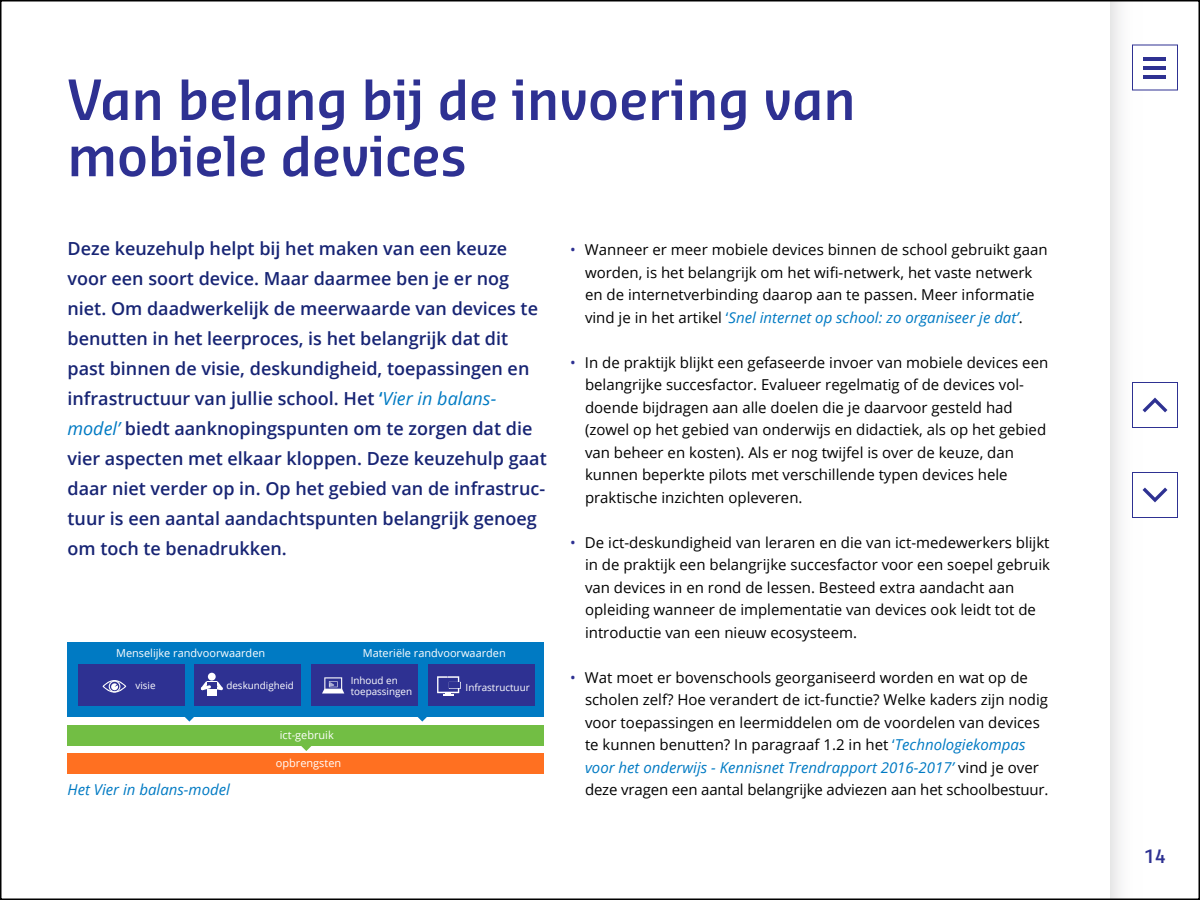
<style>
.page{position:relative;width:1200px;height:900px;background:#fff}
.page>*{position:absolute;margin:0;border:0;box-sizing:border-box;transform-origin:0 0}
._01_Hoofdstuk_titel{font:600 54px/56.2px "Sansa Sm Con Pro";color:#2e3192}
._01_Intro_klein{font:600 18px/30px "Open Sans";color:#172474}
.t1{font:600 18px "Sansa Sm Con Pro";color:#2e3192}
._01_Broodtekst{font:15px/22.5px "Open Sans";color:#000}
._01_Broodtekst-2{font:italic 15px "Open Sans";color:#007ac3}
.t2{font:10.95px "Open Sans";color:#fff}
.t3{font:9.9px/11.9px "Open Sans";color:#fff}
.s1{color:#007ac3}
.s2{font-weight:400;font-style:italic;color:#007ac3}
.s3{color:#2e3192}
.s4{font-style:italic;color:#007ac3}
</style>
<div class="page">
<div style="left:68px;top:642px;width:476px;height:74px;background:#007ac3"></div>
<svg style="left:180px;top:703px;width:19px;height:19px"></svg>
<svg style="left:413px;top:716px;width:19px;height:6px"></svg>
<div style="left:78px;top:664px;width:106px;height:42px;background:#2e3192"></div>
<div style="left:194px;top:664px;width:107px;height:42px;background:#2e3192"></div>
<div style="left:312px;top:664px;width:106px;height:42px;background:#2e3192"></div>
<div style="left:428px;top:664px;width:106px;height:42px;background:#2e3192"></div>
<div style="left:68px;top:725px;width:476px;height:21px;background:#72be44"></div>
<svg style="left:301px;top:746px;width:11px;height:5px"></svg>
<div style="left:68px;top:753px;width:476px;height:21px;background:#ff7021"></div>
<svg style="left:102px;top:680px;width:24px;height:13px"></svg>
<div style="left:208px;top:673px;width:8px;height:8px;background:#fff;border-radius:50%"></div>
<div style="left:207px;top:681px;width:10px;height:15px;background:#fff"></div>
<svg style="left:201px;top:681px;width:22px;height:9px"></svg>
<svg style="left:322px;top:677px;width:22px;height:17px"></svg>
<svg style="left:437px;top:676px;width:24px;height:19px"></svg>
<div style="left:1110px;top:0;width:45px;height:900px;background:linear-gradient(to right,#f0eff0,#fff)"></div>
<div style="left:1132px;top:472px;width:46px;height:46px;background:#fff;border:1px solid #2e3192"></div>
<svg style="left:1143px;top:488px;width:24px;height:14px"></svg>
<div style="left:1132px;top:382px;width:46px;height:46px;background:#fff;border:1px solid #2e3192"></div>
<svg style="left:1143px;top:398px;width:24px;height:14px"></svg>
<div style="left:1132px;top:45px;width:46px;height:45px;background:#fff;border:1px solid #2e3192"></div>
<hr style="left:1144px;top:57px;width:22px;height:4px;background:#2e3192">
<hr style="left:1144px;top:75px;width:22px;height:4px;background:#2e3192">
<hr style="left:1144px;top:66px;width:22px;height:4px;background:#2e3192">
<p class="_01_Hoofdstuk_titel" style="left:68px;top:71px;width:790px">Van belang bij de invoering van mobiele devices</p>
<p class="_01_Intro_klein" style="left:68px;top:233px;width:472px">Deze keuzehulp helpt bij het maken van een keuze voor een soort device. Maar daarmee ben je er nog niet. Om daadwerkelijk de meerwaarde van devices te benutten in het leerproces, is het belangrijk dat dit past binnen de visie, deskundigheid, toepassingen en infrastructuur van jullie school. Het <span class="s1">‘</span><span class="s2">Vier in balans-</span></p>
<p class="_01_Intro_klein" style="left:68px;top:413px;width:481px"><span class="s2">model’</span> biedt aanknopingspunten om te zorgen dat die vier aspecten met elkaar kloppen. Deze keuzehulp gaat daar niet verder op in. Op het gebied van de infrastruc&shy;tuur is een aantal aandachtspunten belangrijk genoeg om toch te benadrukken.</p>
<p class="t2" style="left:116px;top:646px;width:151px">Menselijke randvoorwaarden</p>
<p class="t2" style="left:363px;top:646px;width:145px">Materiële randvoorwaarden</p>
<p class="t3" style="left:136px;top:679px;width:22px">visie</p>
<p class="t3" style="left:226px;top:679px;width:69px">deskundigheid</p>
<p class="t3" style="left:351px;top:674px;width:63px">Inhoud en toepassingen</p>
<p class="t3" style="left:466px;top:681px;width:66px">Infrastructuur</p>
<p class="_01_Broodtekst-2" style="left:68px;top:779px;width:164px">Het Vier in balans-model</p>
<p class="t2" style="left:280px;top:728px;width:55px">ict-gebruik</p>
<p class="t2" style="left:276px;top:755px;width:67px">opbrengsten</p>
<p class="_01_Broodtekst" style="left:585px;top:238px;width:464px;text-indent:-15px"><span class="s3">•</span> Wanneer er meer mobiele devices binnen de school gebruikt gaan worden, is het belangrijk om het wifi-netwerk, het vaste netwerk en de internetverbinding daarop aan te passen. Meer informatie vind je in het artikel <span class="s1">‘</span><span class="s4">Snel internet op school: zo organiseer je dat’</span>.</p>
<p class="_01_Broodtekst" style="left:585px;top:350px;width:465px;text-indent:-15px"><span class="s3">•</span> In de praktijk blijkt een gefaseerde invoer van mobiele devices een belangrijke succesfactor. Evalueer regelmatig of de devices vol&shy;doende bijdragen aan alle doelen die je daarvoor gesteld had (zowel op het gebied van onderwijs en didactiek, als op het gebied van beheer en kosten). Als er nog twijfel is over de keuze, dan kunnen beperkte pilots met verschillende typen devices hele praktische inzichten opleveren.</p>
<p class="_01_Broodtekst" style="left:585px;top:530px;width:467px;text-indent:-15px"><span class="s3">•</span> De ict-deskundigheid van leraren en die van ict-medewerkers blijkt in de praktijk een belangrijke succesfactor voor een soepel gebruik van devices in en rond de lessen. Besteed extra aandacht aan opleiding wanneer de implementatie van devices ook leidt tot de introductie van een nieuw ecosysteem.</p>
<p class="_01_Broodtekst" style="left:585px;top:665px;width:465px;text-indent:-15px"><span class="s3">•</span> Wat moet er bovenschools georganiseerd worden en wat op de scholen zelf? Hoe verandert de ict-functie? Welke kaders zijn nodig voor toepassingen en leermiddelen om de voordelen van devices te kunnen benutten? In paragraaf 1.2 in het <span class="s1">‘</span><span class="s4">Technologiekompas voor het onderwijs - Kennisnet Trendrapport 2016-2017’</span> vind je over deze vragen een aantal belangrijke adviezen aan het schoolbestuur.</p>
<p class="t1" style="left:1145px;top:843px;width:22px">14</p>
</div>
